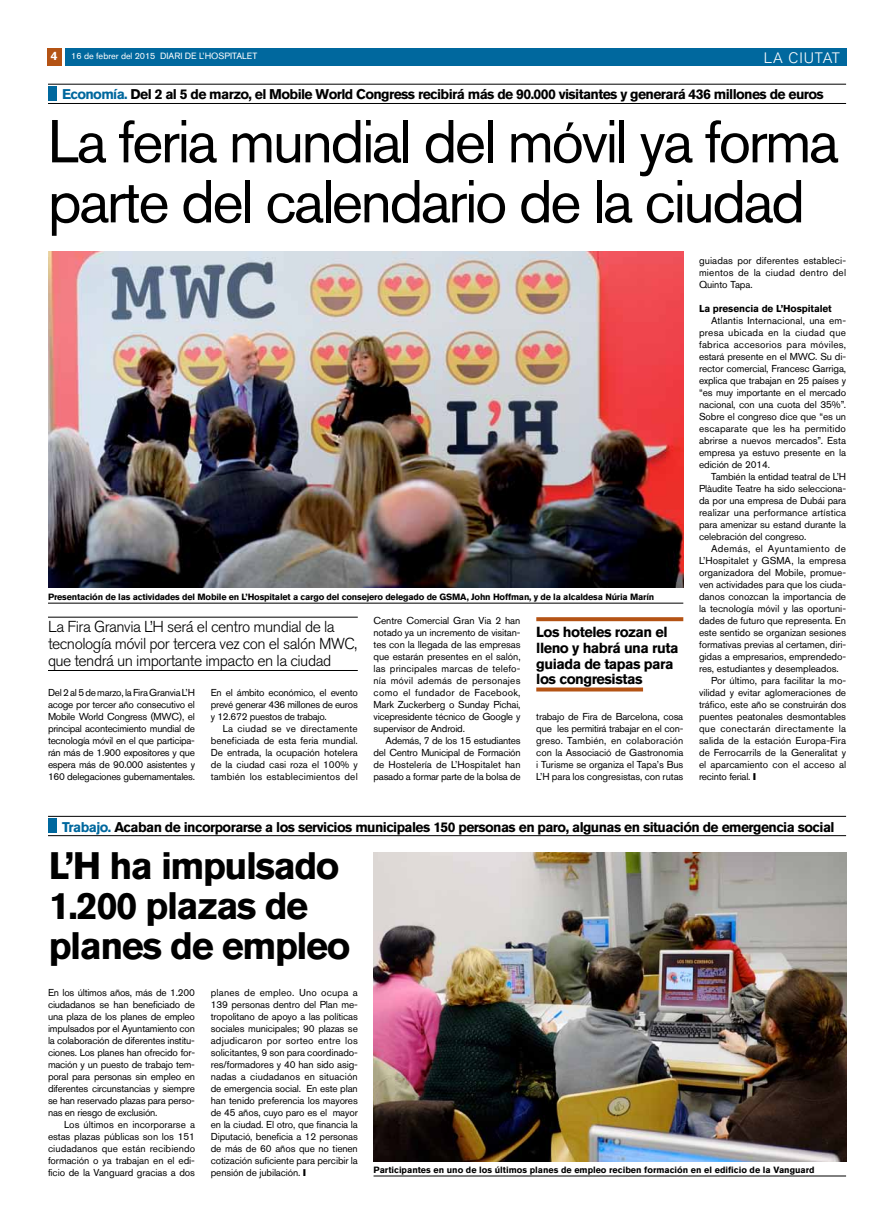
<style>
.page{position:relative;width:893px;height:1220px;background:#fff}
.page>*{position:absolute;margin:0;border:0;box-sizing:border-box;transform-origin:0 0}
.t1{font:60px/60px "Akzidenz Grotesk BQ";letter-spacing:-.04em;color:#000}
.t2{font:700 38px/40px "Akzidenz Grotesk BQ";letter-spacing:-.04em;color:#000}
.t3{font:300 15.8px/17px "Akzidenz Grotesk BQ";letter-spacing:-.03em;color:#000}
.t4{font:300 15px "Akzidenz Grotesk BQ";letter-spacing:.06em;color:#fff}
.t5{font:700 14.5px/15.7px "Akzidenz Grotesk BQ";letter-spacing:-.035em;color:#000}
.t6{font:700 14px "Akzidenz Grotesk BQ";letter-spacing:-.04em;color:#000}
.t7{font:10px/12px "Akzidenz Grotesk BQ";letter-spacing:-.005em;color:#000;text-align:justify}
.t8{font:10px "Akzidenz Grotesk BQ";letter-spacing:.03em;color:#000}
.t9{font:700 10px "Akzidenz Grotesk BQ";letter-spacing:-.01em;color:#000}
.t10{font:10px "Akzidenz Grotesk BQ";letter-spacing:.04em;color:#000}
.t11{font:700 9px "Akzidenz Grotesk BQ";letter-spacing:-.02em;color:#000}
.t12{font:700 9px "Akzidenz Grotesk BQ";color:#000}
.t13{font:9px "Akzidenz Grotesk BQ";color:#fff}
.t14{font:9px "Akzidenz Grotesk BQ";color:#fff}
.s1{font-weight:700;font-size:12px}
.s2{color:#00689e}
</style>
<div class="page">
<div style="left:48px;top:48px;width:14px;height:18px;background:#b45314"></div>
<div style="left:65px;top:48px;width:781px;height:18px;background:#00689e"></div>
<div style="left:47px;top:48px;width:14px;height:18px;background:#b45314"></div>
<hr style="left:48px;top:617px;width:310px;height:1px;background:#000">
<hr style="left:48px;top:670px;width:310px;height:1px;background:#000">
<hr style="left:48px;top:84px;width:798px;height:1px;background:#000">
<hr style="left:48px;top:103px;width:798px;height:1px;background:#000">
<div style="left:48px;top:86px;width:8px;height:15px;background:#00689e"></div>
<hr style="left:48px;top:603px;width:635px;height:1px;background:#000">
<img style="left:48px;top:252px;width:635px;height:336px">
<hr style="left:48px;top:816px;width:798px;height:1px;background:#000">
<hr style="left:48px;top:835px;width:798px;height:1px;background:#000">
<div style="left:48px;top:818px;width:8px;height:15px;background:#00689e"></div>
<hr style="left:374px;top:1176px;width:472px;height:1px;background:#000">
<img style="left:374px;top:852px;width:472px;height:310px">
<svg style="left:536px;top:617px;width:147px;height:4px"></svg>
<svg style="left:536px;top:688px;width:107px;height:4px"></svg>
<p class="t13" style="left:78px;top:51px;width:81px">17 de maig del 2010</p>
<p class="t14" style="left:165px;top:51px;width:99px">DIARI DE L’HOSPITALET</p>
<h3 class="t4" style="left:764px;top:49px;width:78px">la ciutat</h3>
<p class="t13" style="left:51px;top:51px;width:208px"><span class="s1">4</span> 16 de febrer del 2015 DIARI DE L’HOSPITALET</p>
<h3 class="t6" style="left:62px;top:86px;width:763px"><span class="s2">Economía.</span> Del 2 al 5 de marzo, el Mobile World Congress recibirá más de 90.000 visitantes y generará 436 millones de euros</h3>
<h1 class="t1" style="left:48px;top:111px;width:792px">La feria mundial del móvil ya forma parte del calendario de la ciudad</h1>
<p class="t11" style="left:48px;top:592px;width:608px">Presentación de las actividades del Mobile en L’Hospitalet a cargo del consejero delegado de GSMA, John Hoffman, y de la alcaldesa Núria Marín</p>
<h3 class="t3" style="left:48px;top:619px;width:310px">La Fira Granvia L’H será el centro mundial de la tecnología móvil por tercera vez con el salón MWC, que tendrá un importante impacto en la ciudad</h3>
<p class="t7" style="left:48px;top:686px;width:149px">Del 2 al 5 de marzo, la Fira Granvia L’H acoge por tercer año consecutivo el Mobile World Congress (MWC), el principal acontecimiento mundial de tecnología móvil en el que participa&shy;rán más de 1.900 expositores y que espera más de 90.000 asistentes y 160 delegaciones gubernamentales.</p>
<p class="t7" style="left:211px;top:686px;width:149px">En el ámbito económico, el evento prevé generar 436 millones de euros y 12.672 puestos de trabajo.</p>
<p class="t7" style="left:211px;top:722px;width:149px;text-indent:12px">La ciudad se ve directamente beneficiada de esta feria mundial.<br>De entrada, la ocupación hotelera de la ciudad casi roza el 100% y también los establecimientos del</p>
<p class="t7" style="left:374px;top:614px;width:149px">Centre Comercial Gran Via 2 han notado ya un incremento de visitan&shy;tes con la llegada de las empresas que estarán presentes en el salón, las principales marcas de telefo&shy;nía móvil además de personajes como el fundador de Facebook, Mark Zuckerberg o Sunday Pichai, vicepresidente técnico de Google y supervisor de Android.</p>
<p class="t7" style="left:374px;top:734px;width:149px;text-indent:12px">Además, 7 de los 15 estudiantes del Centro Municipal de Formación de Hostelería de L’Hospitalet han pasado a formar parte de la bolsa de</p>
<h3 class="t5" style="left:536px;top:624px;width:144px">Los hoteles rozan el lleno y habrá una ruta guiada de tapas para los congresistas</h3>
<p class="t7" style="left:536px;top:710px;width:149px">trabajo de Fira de Barcelona, cosa que les permitirá trabajar en el con&shy;greso. También, en colaboración con la Associació de Gastronomia i Turisme se organiza el Tapa’s Bus L’H para los congresistas, con rutas</p>
<p class="t7" style="left:699px;top:254px;width:149px">guiadas por diferentes estableci&shy;mientos de la ciudad dentro del Quinto Tapa.</p>
<p class="t9" style="left:699px;top:303px;width:134px">La presencia de L’Hospitalet</p>
<p class="t7" style="left:699px;top:314px;width:149px;text-indent:12px">Atlantis Internacional, una em&shy;presa ubicada en la ciudad que fabrica accesorios para móviles, estará presente en el MWC. Su di&shy;rector comercial, Francesc Garriga, explica que trabajan en 25 países y “es muy importante en el mercado nacional, con una cuota del 35%”.<br>Sobre el congreso dice que “es un escaparate que les ha permitido abrirse a nuevos mercados”. Esta empresa ya estuvo presente en la edición de 2014.</p>
<p class="t7" style="left:699px;top:470px;width:149px;text-indent:12px">También la entidad teatral de L’H Plàudite Teatre ha sido selecciona&shy;da por una empresa de Dubái para realizar una performance artística para amenizar su estand durante la celebración del congreso.</p>
<p class="t10" style="left:711px;top:543px;width:136px">Además, el Ayuntamiento de</p>
<p class="t7" style="left:699px;top:554px;width:148px">L’Hospitalet y GSMA, la empresa</p>
<p class="t7" style="left:699px;top:566px;width:149px">organizadora del Mobile, promue-</p>
<p class="t7" style="left:699px;top:578px;width:149px">ven actividades para que los ciuda-</p>
<p class="t7" style="left:699px;top:590px;width:149px">danos conozcan la importancia de</p>
<p class="t7" style="left:699px;top:602px;width:148px">la tecnología móvil y las oportuni-</p>
<p class="t7" style="left:699px;top:614px;width:149px">dades de futuro que representa. En</p>
<p class="t7" style="left:699px;top:626px;width:149px">este sentido se organizan sesiones</p>
<p class="t7" style="left:699px;top:638px;width:149px">formativas previas al certamen, diri-</p>
<p class="t7" style="left:699px;top:650px;width:149px">gidas a empresarios, emprendedo-</p>
<p class="t7" style="left:699px;top:662px;width:141px">res, estudiantes y desempleados.</p>
<p class="t7" style="left:711px;top:674px;width:137px">Por último, para facilitar la mo-</p>
<p class="t7" style="left:699px;top:686px;width:149px">vilidad y evitar aglomeraciones de</p>
<p class="t7" style="left:699px;top:698px;width:149px">tráfico, este año se construirán dos</p>
<p class="t7" style="left:699px;top:710px;width:148px">puentes peatonales desmontables</p>
<p class="t8" style="left:699px;top:723px;width:148px">que conectarán directamente la</p>
<p class="t7" style="left:699px;top:734px;width:148px">salida de la estación Europa-Fira</p>
<p class="t7" style="left:699px;top:746px;width:148px">de Ferrocarrils de la Generalitat y</p>
<p class="t7" style="left:699px;top:758px;width:149px">el aparcamiento con el acceso al</p>
<p class="t7" style="left:699px;top:770px;width:53px">recinto ferial.</p>
<h3 class="t6" style="left:62px;top:819px;width:774px"><span class="s2">Trabajo.</span> Acaban de incorporarse a los servicios municipales 150 personas en paro, algunas en situación de emergencia social</h3>
<h2 class="t2" style="left:49px;top:846px;width:303px">L’H ha impulsado<br>1.200 plazas de planes de empleo</h2>
<p class="t7" style="left:48px;top:986px;width:149px">En los últimos años, más de 1.200 ciudadanos se han beneficiado de una plaza de los planes de empleo impulsados por el Ayuntamiento con la colaboración de diferentes institu&shy;ciones. Los planes han ofrecido for&shy;mación y un puesto de trabajo tem&shy;poral para personas sin empleo en diferentes circunstancias y siempre se han reservado plazas para perso&shy;nas en riesgo de exclusión.</p>
<p class="t7" style="left:48px;top:1118px;width:149px;text-indent:16px">Los últimos en incorporarse a estas plazas públicas son los 151 ciudadanos que están recibiendo formación o ya trabajan en el edi&shy;ficio de la Vanguard gracias a dos</p>
<p class="t7" style="left:211px;top:986px;width:149px">planes de empleo. Uno ocupa a 139 personas dentro del Plan me&shy;tropolitano de apoyo a las políticas sociales municipales; 90 plazas se adjudicaron por sorteo entre los solicitantes, 9 son para coordinado&shy;res/formadores y 40 han sido asig&shy;nadas a ciudadanos en situación de emergencia social. En este plan han tenido preferencia los mayores de 45 años, cuyo paro es el mayor en la ciudad. El otro, que financia la Diputació, beneficia a 12 personas de más de 60 años que no tienen cotización suficiente para percibir la pensión de jubilación.</p>
<p class="t12" style="left:374px;top:1165px;width:443px">Participantes en uno de los últimos planes de empleo reciben formación en el edificio de la Vanguard</p>
</div>
